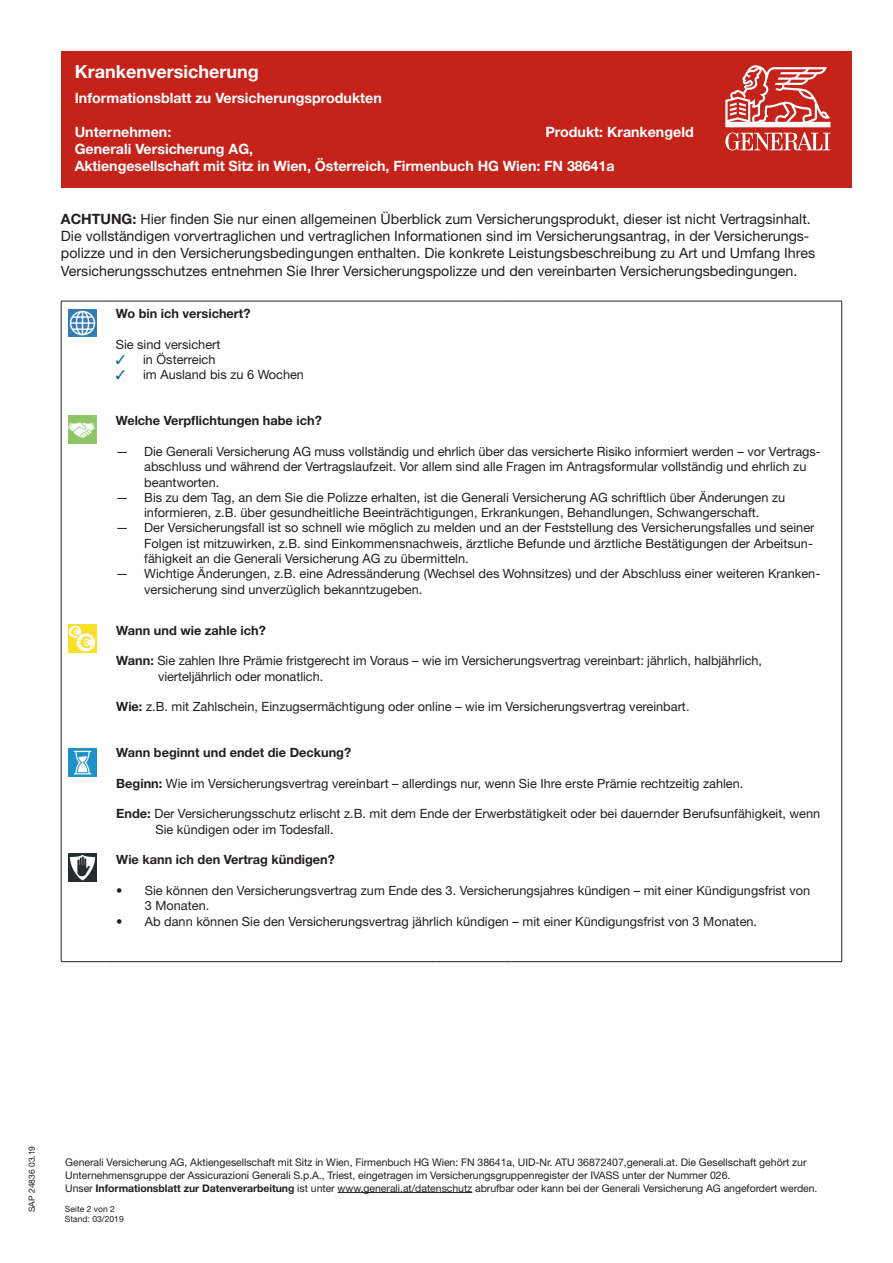
<style>
.page{position:relative;width:893px;height:1263px;background:#fff}
.page>*{position:absolute;margin:0;border:0;box-sizing:border-box;transform-origin:0 0}
.t1{font:700 18px "Helvetica Neue LT Std";color:#fff}
.t2{font:14.25px/17.4px "Helvetica Neue LT Std";color:#231f20}
.t3{font:700 14.25px/17.1px "Helvetica Neue LT Std";color:#fff}
.t4{font:12.75px/15.3px "Helvetica Neue LT Std";color:#231f20}
.t5{font:700 12.75px "Helvetica Neue LT Std";color:#231f20}
.t6{font:10.5px/12.6px "Helvetica Neue LT Std";letter-spacing:-.005em;color:#231f20}
.t7{font:8.55px/10.2px "Helvetica Neue LT Std";color:#231f20}
.s1{font-weight:700}
.s2{color:#0162a2}
</style>
<div class="page">
<hr style="left:61px;top:301px;width:44px;height:1px;background:#231f20">
<hr style="left:61px;top:301px;width:1px;height:86px;background:#231f20">
<hr style="left:436px;top:301px;width:30px;height:1px;background:#231f20">
<hr style="left:511px;top:301px;width:331px;height:1px;background:#231f20">
<hr style="left:841px;top:301px;width:1px;height:86px;background:#231f20">
<hr style="left:61px;top:387px;width:1px;height:41px;background:#231f20">
<hr style="left:841px;top:387px;width:1px;height:41px;background:#231f20">
<hr style="left:61px;top:428px;width:1px;height:533px;background:#231f20">
<hr style="left:841px;top:428px;width:1px;height:533px;background:#231f20">
<hr style="left:105px;top:301px;width:331px;height:1px;background:#231f20">
<hr style="left:466px;top:301px;width:45px;height:1px;background:#231f20">
<hr style="left:61px;top:961px;width:44px;height:1px;background:#231f20">
<hr style="left:105px;top:961px;width:331px;height:1px;background:#231f20">
<hr style="left:436px;top:961px;width:30px;height:1px;background:#231f20">
<hr style="left:466px;top:961px;width:45px;height:1px;background:#231f20">
<hr style="left:511px;top:961px;width:331px;height:1px;background:#231f20">
<hr style="left:338px;top:1192px;width:134px;height:1px;background:#231f20">
<img style="left:68px;top:624px;width:28px;height:28px">
<img style="left:68px;top:748px;width:28px;height:28px">
<img style="left:68px;top:853px;width:28px;height:28px">
<img style="left:68px;top:415px;width:28px;height:28px">
<img style="left:68px;top:309px;width:28px;height:28px">
<div style="left:61px;top:51px;width:790px;height:136px;background:#c5221a"></div>
<svg style="left:725px;top:65px;width:105px;height:85px"></svg>
<h1 class="t1" style="left:75px;top:60px;width:186px">Krankenversicherung</h1>
<p class="t3" style="left:75px;top:89px;width:309px">Informationsblatt zu Versicherungsprodukten</p>
<p class="t3" style="left:75px;top:123px;width:98px">Unternehmen:</p>
<p class="t3" style="left:545px;top:123px;width:150px">Produkt: Krankengeld</p>
<p class="t3" style="left:75px;top:140px;width:541px">Generali Versicherung AG,<br>Aktiengesellschaft mit Sitz in Wien, Österreich, Firmenbuch HG Wien: FN 38641a</p>
<p class="t2" style="left:61px;top:210px;width:756px"><span class="s1">ACHTUNG:</span> Hier finden Sie nur einen allgemeinen Überblick zum Versicherungsprodukt, dieser ist nicht Vertragsinhalt.<br>Die vollständigen vorvertraglichen und vertraglichen Informationen sind im Versicherungsantrag, in der Versicherungs&shy;polizze und in den Versicherungsbedingungen enthalten. Die konkrete Leistungsbeschreibung zu Art und Umfang Ihres Versicherungsschutzes entnehmen Sie Ihrer Versicherungspolizze und den vereinbarten Versicherungsbedingungen.</p>
<p class="t5" style="left:116px;top:306px;width:136px">Wo bin ich versichert?</p>
<p class="t4" style="left:116px;top:336px;width:106px">Sie sind versichert</p>
<p class="t4" style="left:116px;top:352px;width:101px"><span class="s2">✓</span> in Österreich</p>
<p class="t4" style="left:116px;top:367px;width:190px"><span class="s2">✓</span> im Ausland bis zu 6 Wochen</p>
<p class="t5" style="left:116px;top:413px;width:208px">Welche Verpflichtungen habe ich?</p>
<p class="t4" style="left:144px;top:444px;width:678px;text-indent:-28px">— Die Generali Versicherung AG muss vollständig und ehrlich über das versicherte Risiko informiert werden – vor Vertrags&shy;abschluss und während der Vertragslaufzeit. Vor allem sind alle Fragen im Antragsformular vollständig und ehrlich zu beantworten.</p>
<p class="t4" style="left:116px;top:489px;width:671px;text-align:center">— Bis zu dem Tag, an dem Sie die Polizze erhalten, ist die Generali Versicherung AG schriftlich über Änderungen zu informieren, z.B. über gesundheitliche Beeinträchtigungen, Erkrankungen, Behandlungen, Schwangerschaft.</p>
<p class="t4" style="left:144px;top:520px;width:672px;text-align:justify;text-indent:-28px">— Der Versicherungsfall ist so schnell wie möglich zu melden und an der Feststellung des Versicherungsfalles und seiner Folgen ist mitzuwirken, z.B. sind Einkommensnachweis, ärztliche Befunde und ärztliche Bestätigungen der Arbeitsun&shy;fähigkeit an die Generali Versicherung AG zu übermitteln.</p>
<p class="t4" style="left:144px;top:566px;width:677px;text-indent:-29px">— Wichtige Änderungen, z.B. eine Adressänderung (Wechsel des Wohnsitzes) und der Abschluss einer weiteren Kranken&shy;versicherung sind unverzüglich bekanntzugeben.</p>
<p class="t5" style="left:116px;top:622px;width:151px">Wann und wie zahle ich?</p>
<p class="t4" style="left:158px;top:653px;width:606px;text-indent:-42px"><span class="s1">Wann:</span> Sie zahlen Ihre Prämie fristgerecht im Voraus – wie im Versicherungsvertrag vereinbart: jährlich, halbjährlich, vierteljährlich oder monatlich.</p>
<p class="t4" style="left:116px;top:699px;width:575px"><span class="s1">Wie:</span> z.B. mit Zahlschein, Einzugsermächtigung oder online – wie im Versicherungsvertrag vereinbart.</p>
<p class="t5" style="left:116px;top:745px;width:236px">Wann beginnt und endet die Deckung?</p>
<p class="t4" style="left:116px;top:775px;width:629px"><span class="s1">Beginn:</span> Wie im Versicherungsvertrag vereinbart – allerdings nur, wenn Sie Ihre erste Prämie rechtzeitig zahlen.</p>
<p class="t4" style="left:155px;top:806px;width:666px;text-indent:-39px"><span class="s1">Ende:</span> Der Versicherungsschutz erlischt z.B. mit dem Ende der Erwerbstätigkeit oder bei dauernder Berufsunfähigkeit, wenn<br>Sie kündigen oder im Todesfall.</p>
<p class="t5" style="left:116px;top:852px;width:220px">Wie kann ich den Vertrag kündigen?</p>
<p class="t4" style="left:145px;top:883px;width:667px;text-indent:-29px"><span class="s1">•</span> Sie können den Versicherungsvertrag zum Ende des 3. Versicherungsjahres kündigen – mit einer Kündigungsfrist von<br>3 Monaten.</p>
<p class="t4" style="left:116px;top:913px;width:642px"><span class="s1">•</span> Ab dann können Sie den Versicherungsvertrag jährlich kündigen – mit einer Kündigungsfrist von 3 Monaten.</p>
<p class="t7" style="left:27px;top:1212px;width:68px;rotate:-90deg">SAP 24836 03.19</p>
<p class="t6" style="left:65px;top:1156px;width:754px">Generali Versicherung AG, Aktiengesellschaft mit Sitz in Wien, Firmenbuch HG Wien: FN 38641a, UID-Nr. ATU 36872407,generali.at. Die Gesellschaft gehört zur<br>Unternehmensgruppe der Assicurazioni Generali S.p.A., Triest, eingetragen im Versicherungsgruppenregister der IVASS unter der Nummer 026.<br>Unser <span class="s1">Informationsblatt zur Datenverarbeitung</span> ist unter www.generali.at/datenschutz abrufbar oder kann bei der Generali Versicherung AG angefordert werden.</p>
<p class="t7" style="left:65px;top:1203px;width:60px">Seite 2 von 2<br>Stand: 03/2019</p>
</div>
